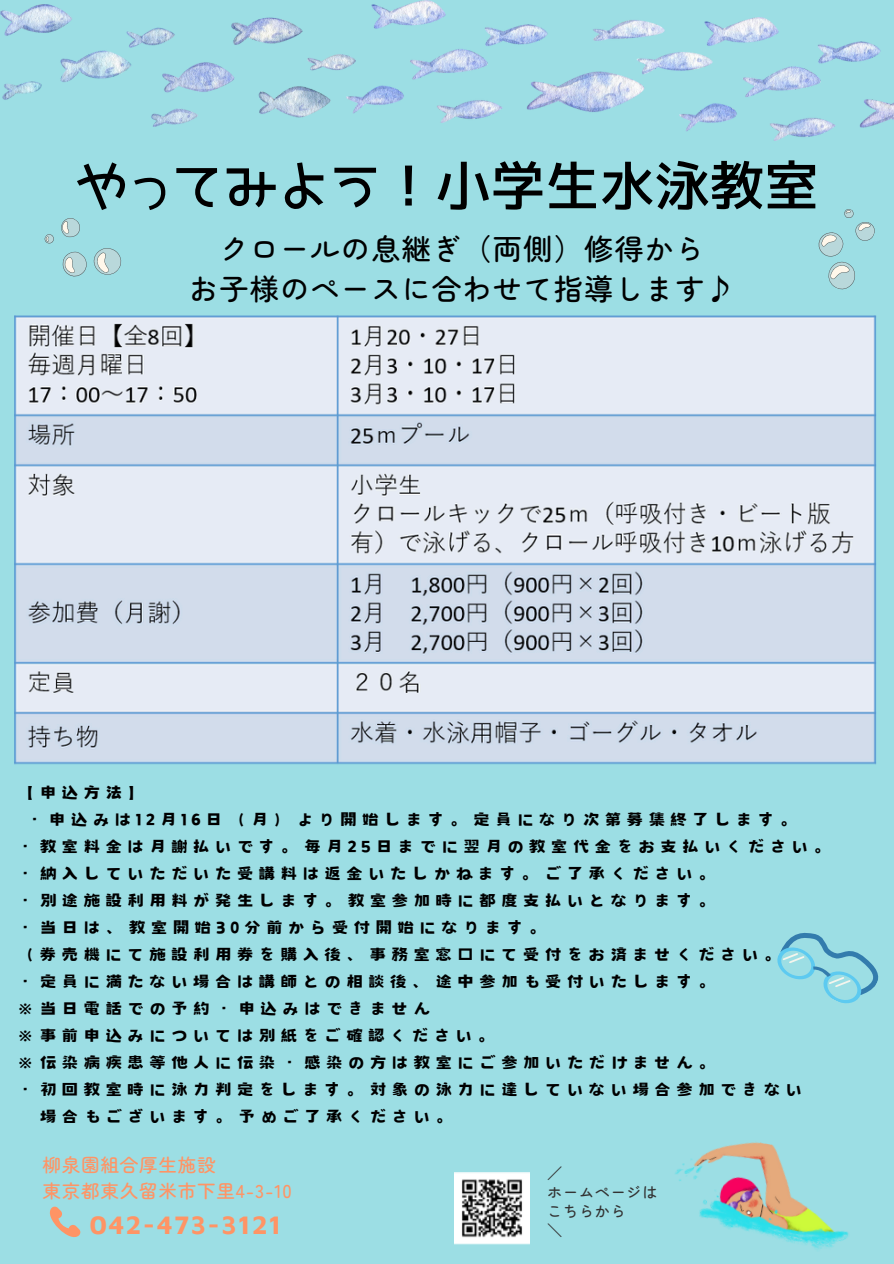
<style>
.page{position:relative;width:894px;height:1264px;background:#fff}
.page>*{position:absolute;margin:0;border:0;box-sizing:border-box;transform-origin:0 0}
.t1{font:54.6px "JK Gothic M";color:#000}
.t2{font:500 29.1px/40.5px "Zen Maru Gothic";letter-spacing:.045em;color:#000;text-align:center}
.t3{font:700 26.55px "Maven Pro";letter-spacing:.045em;color:#ff9465}
.t4{font:19.35px "Canva Sweet Heart JP";letter-spacing:.23em;color:#000}
.t5{font:500 18.45px/25.8px "Zen Maru Gothic";letter-spacing:.045em;color:#ff9465}
.t6{font:500 15.15px "Zen Maru Gothic";letter-spacing:.045em;color:#333}
</style>
<div class="page">
<div style="left:0;top:0;width:893px;height:1263px;background:#9cdee4"></div>
<svg style="left:818px;top:209px;width:57px;height:81px"></svg>
<img style="left:454px;top:1172px;width:75px;height:72px">
<svg style="left:49px;top:1206px;width:32px;height:31px"></svg>
<svg style="left:777px;top:933px;width:102px;height:71px"></svg>
<img style="left:675px;top:1142px;width:174px;height:108px">
<img style="left:355px;top:0;width:324px;height:123px">
<img style="left:0;top:4px;width:355px;height:123px">
<img style="left:679px;top:18px;width:214px;height:122px">
<svg style="left:44px;top:218px;width:78px;height:59px"></svg>
<img style="left:14px;top:315px;width:862px;height:450px">
<p class="t1" style="left:75px;top:159px;width:745px">やってみよう！小学生水泳教室</p>
<p class="t2" style="left:189px;top:227px;width:547px">クロールの息継ぎ（両側）修得から<br>お子様のペースに合わせて指導します♪</p>
<p class="t4" style="left:16px;top:783px;width:132px">【申込方法】</p>
<p class="t4" style="left:25px;top:810px;width:774px">・申込みは12月16日（月）より開始します。定員になり次第募集終了します。</p>
<p class="t4" style="left:16px;top:837px;width:817px">・教室料金は月謝払いです。毎月25日までに翌月の教室代金をお支払いください。</p>
<p class="t4" style="left:16px;top:864px;width:702px">・納入していただいた受講料は返金いたしかねます。ご了承ください。</p>
<p class="t4" style="left:16px;top:891px;width:702px">・別途施設利用料が発生します。教室参加時に都度支払いとなります。</p>
<p class="t4" style="left:16px;top:918px;width:533px">・当日は、教室開始30分前から受付開始になります。</p>
<p class="t4" style="left:16px;top:945px;width:767px">（券売機にて施設利用券を購入後、事務室窓口にて受付をお済ませください。</p>
<p class="t4" style="left:16px;top:972px;width:702px">・定員に満たない場合は講師との相談後、途中参加も受付いたします。</p>
<p class="t4" style="left:16px;top:999px;width:416px">※当日電話での予約・申込みはできません</p>
<p class="t4" style="left:16px;top:1026px;width:482px">※事前申込みについては別紙をご確認ください。</p>
<p class="t4" style="left:16px;top:1053px;width:702px">※伝染病疾患等他人に伝染・感染の方は教室にご参加いただけません。</p>
<p class="t4" style="left:16px;top:1080px;width:788px">・初回教室時に泳力判定をします。対象の泳力に達していない場合参加できない</p>
<p class="t4" style="left:39px;top:1107px;width:416px">場合もございます。予めご了承ください。</p>
<p class="t5" style="left:43px;top:1151px;width:251px">柳泉園組合厚生施設<br>東京都東久留米市下里4-3-10</p>
<p class="t6" style="left:547px;top:1161px;width:17px">／</p>
<h1 class="t6" style="left:547px;top:1180px;width:112px">ホームページは</h1>
<p class="t6" style="left:547px;top:1199px;width:80px">こちらから</p>
<h2 class="t3" style="left:89px;top:1208px;width:193px">042-473-3121</h2>
<p class="t6" style="left:547px;top:1218px;width:17px">＼</p>
</div>
